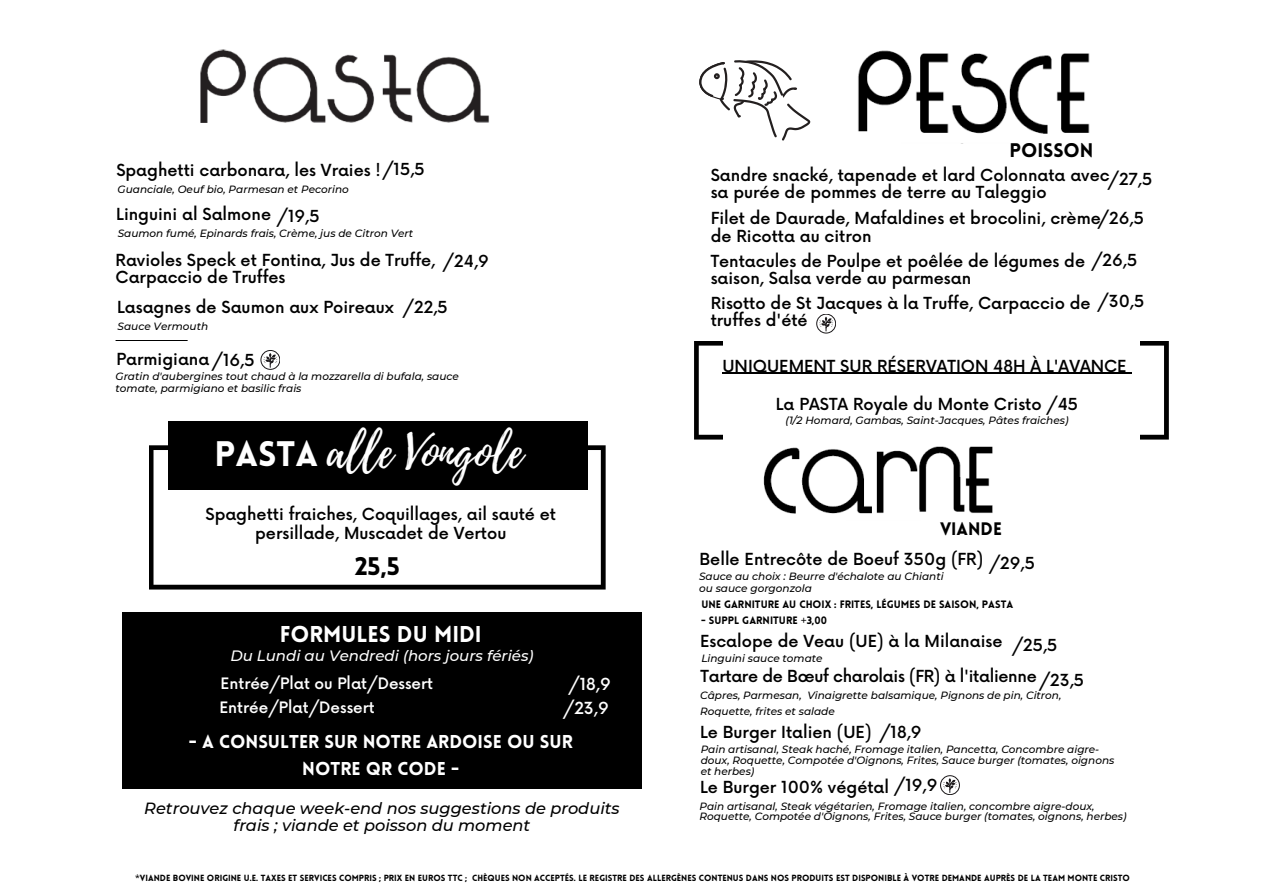
<style>
.page{position:relative;width:1263px;height:893px;background:#fff}
.page>*{position:absolute;margin:0;border:0;box-sizing:border-box;transform-origin:0 0}
.t1{font:45.38px "Playlist Script";color:#fff}
.t2{font:900 34.72px "Lovelo";color:#fff}
.t3{font:900 24.9px "Lovelo";color:#000}
.t4{font:900 22.35px "Lovelo";color:#fff}
.t5{font:900 19.27px "Lovelo";color:#000}
.t6{font:900 18.23px/26.2px "Lovelo";color:#fff;text-align:center}
.t7{font:900 17.7px "Lovelo";color:#000}
.t8{font:500 16.2px/16.4px "Now";color:#000}
.t9{font:italic 500 16.2px/16.9px "Montserrat";color:#000;text-align:center}
.t10{font:500 16.2px "Now";letter-spacing:-.02em;color:#000}
.t11{font:500 16.2px "Now";color:#fff}
.t12{font:500 15.38px "Now";color:#fff}
.t13{font:italic 500 15px "Montserrat";color:#fff}
.t14{font:italic 500 10.5px/10.7px "Montserrat";color:#000}
.t15{font:900 10.5px "Lovelo";color:#000}
.t16{font:900 8.7px "Lovelo";color:#000}
.s1{font-family:"Noto Sans";font-weight:400}
</style>
<div class="page">
<svg style="left:699px;top:60px;width:112px;height:81px"></svg>
<div style="left:261px;top:350px;width:19px;height:19px;border:1px solid #1b181a;border-radius:50%"></div>
<svg style="left:263px;top:353px;width:15px;height:14px"></svg>
<img style="left:858px;top:50px;width:232px;height:94px">
<svg style="left:149px;top:445px;width:457px;height:144px"></svg>
<div style="left:168px;top:421px;width:420px;height:68px;background:#000"></div>
<img style="left:200px;top:49px;width:289px;height:74px">
<hr style="left:116px;top:340px;width:71px;height:1px;background:#000">
<div style="left:122px;top:612px;width:520px;height:177px;background:#000"></div>
<svg style="left:694px;top:341px;width:475px;height:98px"></svg>
<div style="left:723px;top:324px;width:417px;height:130px;background:#fff"></div>
<img style="left:763px;top:446px;width:230px;height:68px">
<div style="left:940px;top:775px;width:19px;height:19px;border:1px solid #1b181a;border-radius:50%"></div>
<svg style="left:943px;top:778px;width:14px;height:14px"></svg>
<div style="left:816px;top:314px;width:20px;height:19px;border:1px solid #1b181a;border-radius:50%"></div>
<svg style="left:819px;top:317px;width:14px;height:14px"></svg>
<hr style="left:722px;top:373px;width:405px;height:1px;background:#000">
<p class="t8" style="left:382px;top:161px;width:44px">/15,5</p>
<p class="t8" style="left:116px;top:163px;width:266px">Spaghetti carbonara, les Vraies !</p>
<p class="t14" style="left:118px;top:184px;width:233px">Guanciale, Oeuf bio, Parmesan et Pecorino</p>
<p class="t8" style="left:116px;top:206px;width:156px">Linguini al Salmone</p>
<p class="t14" style="left:118px;top:227px;width:297px">Saumon fumé, Epinards frais, Crème, jus de Citron Vert</p>
<p class="t8" style="left:277px;top:209px;width:44px">/19,5</p>
<p class="t8" style="left:116px;top:252px;width:321px;line-height:17.5px">Ravioles Speck et Fontina, Jus de Truffe,<br>Carpaccio de Truffes</p>
<p class="t8" style="left:443px;top:254px;width:47px">/24,9</p>
<p class="t8" style="left:117px;top:300px;width:278px">Lasagnes de Saumon aux Poireaux</p>
<p class="t14" style="left:118px;top:320px;width:92px">Sauce Vermouth</p>
<p class="t8" style="left:403px;top:300px;width:46px">/22,5</p>
<p class="t8" style="left:212px;top:353px;width:44px">/16,5</p>
<p class="t8" style="left:116px;top:352px;width:94px">Parmigiana</p>
<p class="t14" style="left:116px;top:370px;width:345px;line-height:12.4px">Gratin d'aubergines tout chaud à la mozzarella di bufala, sauce tomate, parmigiano et basilic frais</p>
<p class="t1" style="left:327px;top:420px;width:197px">alle Vongole</p>
<p class="t8" style="left:205px;top:506px;width:352px;line-height:18.6px;text-align:center">Spaghetti fraiches, Coquillages, ail sauté et persillade, Muscadet de Vertou</p>
<p class="t3" style="left:355px;top:556px;width:47px">25,5</p>
<p class="t2" style="left:214px;top:439px;width:105px">PASTA</p>
<p class="t4" style="left:280px;top:625px;width:203px">FORMULES DU MIDI</p>
<p class="t13" style="left:230px;top:646px;width:305px">Du Lundi au Vendredi (hors jours fériés)</p>
<p class="t12" style="left:221px;top:675px;width:214px">Entrée/Plat ou Plat/Dessert</p>
<p class="t11" style="left:568px;top:675px;width:44px">/18,9</p>
<p class="t12" style="left:219px;top:699px;width:157px">Entrée/Plat/Dessert</p>
<p class="t11" style="left:563px;top:699px;width:47px">/23,9</p>
<p class="t6" style="left:189px;top:731px;width:386px">- A CONSULTER SUR NOTRE ARDOISE OU SUR<br>NOTRE QR CODE -</p>
<p class="t9" style="left:144px;top:799px;width:477px">Retrouvez chaque week-end nos suggestions de produits frais ; viande et poisson du moment</p>
<p class="t5" style="left:1009px;top:143px;width:86px">POISSON</p>
<p class="t8" style="left:711px;top:168px;width:400px;line-height:16.9px">Sandre snacké, tapenade et lard Colonnata avec sa purée de pommes de terre au Taleggio</p>
<p class="t8" style="left:1108px;top:172px;width:46px">/27,5</p>
<p class="t8" style="left:711px;top:211px;width:392px;line-height:17.5px">Filet de Daurade, Mafaldines et brocolini, crème de Ricotta au citron</p>
<p class="t8" style="left:1098px;top:211px;width:47px">/26,5</p>
<p class="t8" style="left:711px;top:254px;width:376px">Tentacules de Poulpe et poêlée de légumes de saison, Salsa verde au parmesan</p>
<p class="t8" style="left:1091px;top:252px;width:47px">/26,5</p>
<p class="t8" style="left:1097px;top:294px;width:48px">/30,5</p>
<p class="t8" style="left:711px;top:296px;width:381px">Risotto de St Jacques à la Truffe, Carpaccio de truffes d'été</p>
<p class="t8" style="left:722px;top:358px;width:406px">UNIQUEMENT SUR RÉSERVATION 48H À L'AVANCE</p>
<p class="t8" style="left:776px;top:397px;width:304px">La PASTA Royale du Monte Cristo /45</p>
<p class="t14" style="left:785px;top:415px;width:285px">(1/2 Homard, Gambas, Saint-Jacques, Pâtes fraiches)</p>
<p class="t7" style="left:940px;top:522px;width:63px">VIANDE</p>
<p class="t8" style="left:699px;top:552px;width:285px">Belle Entrecôte de Boeuf 350g (FR)</p>
<p class="t8" style="left:989px;top:555px;width:47px">/29,5</p>
<p class="t14" style="left:699px;top:570px;width:246px">Sauce au choix : Beurre d'échalote au Chianti</p>
<p class="t14" style="left:699px;top:583px;width:114px">ou sauce gorgonzola</p>
<p class="t15" style="left:701px;top:600px;width:313px">UNE GARNITURE AU CHOIX : FRITES, LÉGUMES DE SAISON, PASTA</p>
<p class="t15" style="left:701px;top:616px;width:127px">- SUPPL GARNITURE <span class="s1">+</span>3,00</p>
<p class="t8" style="left:700px;top:634px;width:304px">Escalope de Veau (UE) à la Milanaise</p>
<p class="t8" style="left:1012px;top:637px;width:47px">/25,5</p>
<p class="t10" style="left:700px;top:668px;width:338px">Tartare de Bœuf charolais (FR) à l'italienne</p>
<p class="t8" style="left:1039px;top:673px;width:47px">/23,5</p>
<p class="t14" style="left:701px;top:652px;width:123px">Linguini sauce tomate</p>
<p class="t14" style="left:700px;top:688px;width:363px;line-height:15.2px">Câpres, Parmesan, Vinaigrette balsamique, Pignons de pin, Citron,<br>Roquette, frites et salade</p>
<p class="t8" style="left:700px;top:724px;width:173px">Le Burger Italien (UE)</p>
<p class="t14" style="left:701px;top:744px;width:415px">Pain artisanal, Steak haché, Fromage italien, Pancetta, Concombre aigre&shy;doux, Roquette, Compotée d'Oignons, Frites, Sauce burger (tomates, oignons et herbes)</p>
<p class="t8" style="left:879px;top:724px;width:44px">/18,9</p>
<p class="t8" style="left:700px;top:780px;width:190px">Le Burger 100% végétal</p>
<p class="t8" style="left:894px;top:778px;width:45px">/19,9</p>
<p class="t14" style="left:699px;top:800px;width:397px">Pain artisanal, Steak végétarien, Fromage italien, concombre aigre-doux,</p>
<p class="t14" style="left:699px;top:811px;width:429px">Roquette, Compotée d'Oignons, Frites, Sauce burger (tomates, oignons, herbes)</p>
<p class="t16" style="left:135px;top:874px;width:996px"><span class="s1">*</span>VIANDE BOVINE ORIGINE U.E. TAXES ET SERVICES COMPRIS ; PRIX EN EUROS TTC ; CHÈQUES NON ACCEPTÉS. LE REGISTRE DES ALLERGÈNES CONTENUS DANS NOS PRODUITS EST DISPONIBLE À VOTRE DEMANDE AUPRÈS DE LA TEAM MONTE CRISTO</p>
</div>
